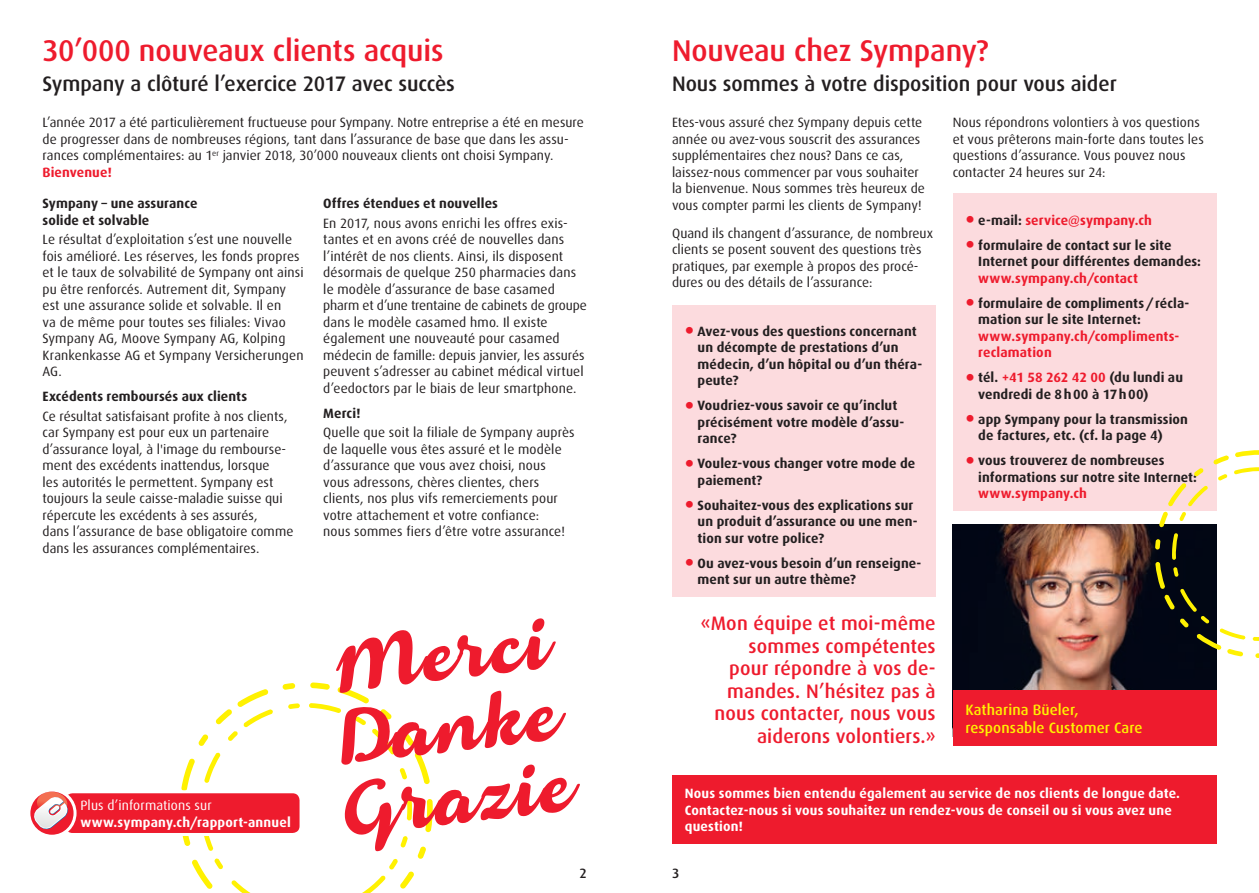
<style>
.page{position:relative;width:1259px;height:893px;background:#fff}
.page>*{position:absolute;margin:0;border:0;box-sizing:border-box;transform-origin:0 0}
.t1{font:italic 66.15px/72px "Armonioso";color:#ee1b2d;text-align:justify}
.t2{font:500 30px "Dax";letter-spacing:-.005em;color:#ee1b2d}
.t3{font:500 21px "Dax";letter-spacing:-.005em;color:#231f20}
.t4{font:500 19.5px/22.5px "Dax";letter-spacing:.01em;color:#ee1b2d;text-align:right}
.t5{font:500 15px/18px "Dax";letter-spacing:.005em;color:#fff101}
.t6{font:13.5px/16.5px "Dax";letter-spacing:.005em;color:#231f20}
.t7{font:700 13.5px/16.5px "Dax";letter-spacing:.01em;color:#231f20}
.t8{font:700 13.5px/16.5px "Dax";letter-spacing:.015em;color:#fff}
.t9{font:700 13.5px/16.5px "Dax";letter-spacing:.01em;color:#ee1b2d}
.t10{font:13.5px "Dax";letter-spacing:.01em;color:#fff}
.t11{font:500 13.5px "Dax";color:#231f20}
.s1{font-weight:700;color:#ee1b2d}
.s2{font-size:24px}
.s3{color:#231f20}
.s4{font-size:24px;color:#ee1b2d}
.s5{color:#ee1b2d}
</style>
<div class="page">
<svg style="left:181px;top:682px;width:252px;height:197px"></svg>
<svg style="left:201px;top:703px;width:211px;height:190px"></svg>
<div style="left:672px;top:775px;width:544px;height:69px;background:#ee1b2d"></div>
<div style="left:952px;top:194px;width:264px;height:317px;background:#fcdbde"></div>
<div style="left:672px;top:305px;width:263px;height:292px;background:#fcdbde"></div>
<div style="left:64px;top:792px;width:237px;height:42px;background:#ee1b2d;border-radius:9px"></div>
<div style="left:63px;top:790px;width:239px;height:46px;border:3px solid #fff;border-radius:9px"></div>
<svg style="left:31px;top:790px;width:44px;height:46px"></svg>
<div style="left:27px;top:788px;width:50px;height:50px;border:3px solid #fff;border-radius:50%"></div>
<img style="left:952px;top:524px;width:264px;height:167px">
<div style="left:952px;top:691px;width:264px;height:55px;background:#ee1b2d"></div>
<svg style="left:1155px;top:450px;width:104px;height:208px"></svg>
<h2 class="t2" style="left:43px;top:34px;width:403px">30’000 nouveaux clients acquis</h2>
<h3 class="t3" style="left:43px;top:72px;width:414px">Sympany a clôturé l’exercice 2017 avec succès</h3>
<p class="t6" style="left:43px;top:114px;width:543px">L’année 2017 a été particulièrement fructueuse pour Sympany. Notre entreprise a été en mesure de progresser dans de nombreuses régions, tant dans l’assurance de base que dans les assu&shy;rances complémentaires: au 1<sup>er</sup> janvier 2018, 30’000 nouveaux clients ont choisi Sympany.<br><span class="s1">Bienvenue!</span></p>
<p class="t7" style="left:43px;top:196px;width:156px">Sympany – une assurance solide et solvable</p>
<p class="t6" style="left:43px;top:232px;width:263px">Le résultat d’exploitation s’est une nouvelle fois amélioré. Les réserves, les fonds propres et le taux de solvabilité de Sympany ont ainsi pu être renforcés. Autrement dit, Sympany est une assurance solide et solvable. Il en<br>va de même pour toutes ses filiales: Vivao Sympany AG, Moove Sympany AG, Kolping Krankenkasse AG et Sympany Versicherungen AG.</p>
<p class="t7" style="left:43px;top:389px;width:206px">Excédents remboursés aux clients</p>
<p class="t6" style="left:43px;top:408px;width:252px">Ce résultat satisfaisant profite à nos clients, car Sympany est pour eux un partenaire d’assurance loyal, à l'image du rembourse&shy;ment des excédents inattendus, lorsque<br>les autorités le permettent. Sympany est toujours la seule caisse-maladie suisse qui répercute les excédents à ses assurés,<br>dans l’assurance de base obligatoire comme dans les assurances complémentaires.</p>
<p class="t7" style="left:323px;top:196px;width:176px">Offres étendues et nouvelles</p>
<p class="t6" style="left:323px;top:215px;width:265px">En 2017, nous avons enrichi les offres exis&shy;tantes et en avons créé de nouvelles dans l’intérêt de nos clients. Ainsi, ils disposent désormais de quelque 250 pharmacies dans le modèle d’assurance de base casamed pharm et d’une trentaine de cabinets de groupe dans le modèle casamed hmo. Il existe également une nouveauté pour casamed médecin de famille: depuis janvier, les assurés peuvent s’adresser au cabinet médical virtuel d’eedoctors par le biais de leur smartphone.</p>
<p class="t7" style="left:323px;top:405px;width:39px">Merci!</p>
<p class="t6" style="left:323px;top:425px;width:253px">Quelle que soit la filiale de Sympany auprès de laquelle vous êtes assuré et le modèle d’assurance que vous avez choisi, nous vous adressons, chères clientes, chers clients, nos plus vifs remerciements pour votre attachement et votre confiance:<br>nous sommes fiers d’être votre assurance!</p>
<h2 class="t2" style="left:672px;top:34px;width:318px">Nouveau chez Sympany?</h2>
<h3 class="t3" style="left:672px;top:72px;width:446px">Nous sommes à votre disposition pour vous aider</h3>
<p class="t6" style="left:672px;top:115px;width:254px">Etes-vous assuré chez Sympany depuis cette année ou avez-vous souscrit des assurances supplémentaires chez nous? Dans ce cas, laissez-nous commencer par vous souhaiter la bienvenue. Nous sommes très heureux de vous compter parmi les clients de Sympany!</p>
<p class="t6" style="left:672px;top:225px;width:263px">Quand ils changent d’assurance, de nombreux clients se posent souvent des questions très pratiques, par exemple à propos des procé&shy;dures ou des détails de l’assurance:</p>
<p class="t6" style="left:952px;top:115px;width:252px">Nous répondrons volontiers à vos questions et vous prêterons main-forte dans toutes les questions d’assurance. Vous pouvez nous contacter 24 heures sur 24:</p>
<p class="t9" style="left:965px;top:212px;width:188px"><span class="s2">•</span> <span class="s3">e-mail:</span> service@sympany.ch</p>
<p class="t7" style="left:978px;top:237px;width:224px;text-indent:-13px"><span class="s4">•</span> formulaire de contact sur le site<br>Internet pour différentes demandes:</p>
<p class="t9" style="left:978px;top:270px;width:161px">www.sympany.ch/contact</p>
<p class="t7" style="left:978px;top:295px;width:213px;text-indent:-13px"><span class="s4">•</span> formulaire de compliments/récla&shy;mation sur le site Internet:</p>
<p class="t9" style="left:978px;top:328px;width:202px">www.sympany.ch/compliments&shy;reclamation</p>
<p class="t7" style="left:978px;top:369px;width:206px;text-indent:-13px"><span class="s4">•</span> tél. <span class="s5">+41 58 262 42 00</span> (du lundi au vendredi de 8h00 à 17h00)</p>
<p class="t7" style="left:978px;top:411px;width:211px;text-indent:-13px"><span class="s4">•</span> app Sympany pour la transmission de factures, etc. (cf. la page 4)</p>
<p class="t7" style="left:978px;top:452px;width:220px;text-indent:-13px"><span class="s4">•</span> vous trouverez de nombreuses informations sur notre site Internet:</p>
<p class="t9" style="left:978px;top:485px;width:110px">www.sympany.ch</p>
<p class="t7" style="left:697px;top:323px;width:226px;text-indent:-13px"><span class="s4">•</span> Avez-vous des questions concernant un décompte de prestations d’un médecin, d’un hôpital ou d’un théra&shy;peute?</p>
<p class="t7" style="left:697px;top:397px;width:208px;text-indent:-13px"><span class="s4">•</span> Voudriez-vous savoir ce qu’inclut précisément votre modèle d’assu&shy;rance?</p>
<p class="t7" style="left:697px;top:455px;width:219px;text-indent:-13px"><span class="s4">•</span> Voulez-vous changer votre mode de paiement?</p>
<p class="t7" style="left:697px;top:497px;width:221px;text-indent:-13px"><span class="s4">•</span> Souhaitez-vous des explications sur un produit d’assurance ou une men&shy;tion sur votre police?</p>
<p class="t7" style="left:697px;top:555px;width:225px;text-indent:-13px"><span class="s4">•</span> Ou avez-vous besoin d’un renseigne&shy;ment sur un autre thème?</p>
<p class="t10" style="left:80px;top:798px;width:133px">Plus d’informations sur</p>
<p class="t8" style="left:80px;top:814px;width:212px">www.sympany.ch/rapport-annuel</p>
<h1 class="t1" style="left:318px;top:635px;width:234px;rotate:-7deg">Merci Danke Grazie</h1>
<h3 class="t4" style="left:700px;top:612px;width:237px">«Mon équipe et moi-même sommes compétentes<br>pour répondre à vos de&shy;mandes. N’hésitez pas à nous contacter, nous vous aiderons volontiers.»</h3>
<p class="t5" style="left:965px;top:701px;width:178px">Katharina Büeler, responsable Customer Care</p>
<p class="t8" style="left:685px;top:785px;width:497px">Nous sommes bien entendu également au service de nos clients de longue date.<br>Contactez-nous si vous souhaitez un rendez-vous de conseil ou si vous avez une question!</p>
<p class="t11" style="left:579px;top:866px;width:9px">2</p>
<p class="t11" style="left:672px;top:866px;width:9px">3</p>
</div>
